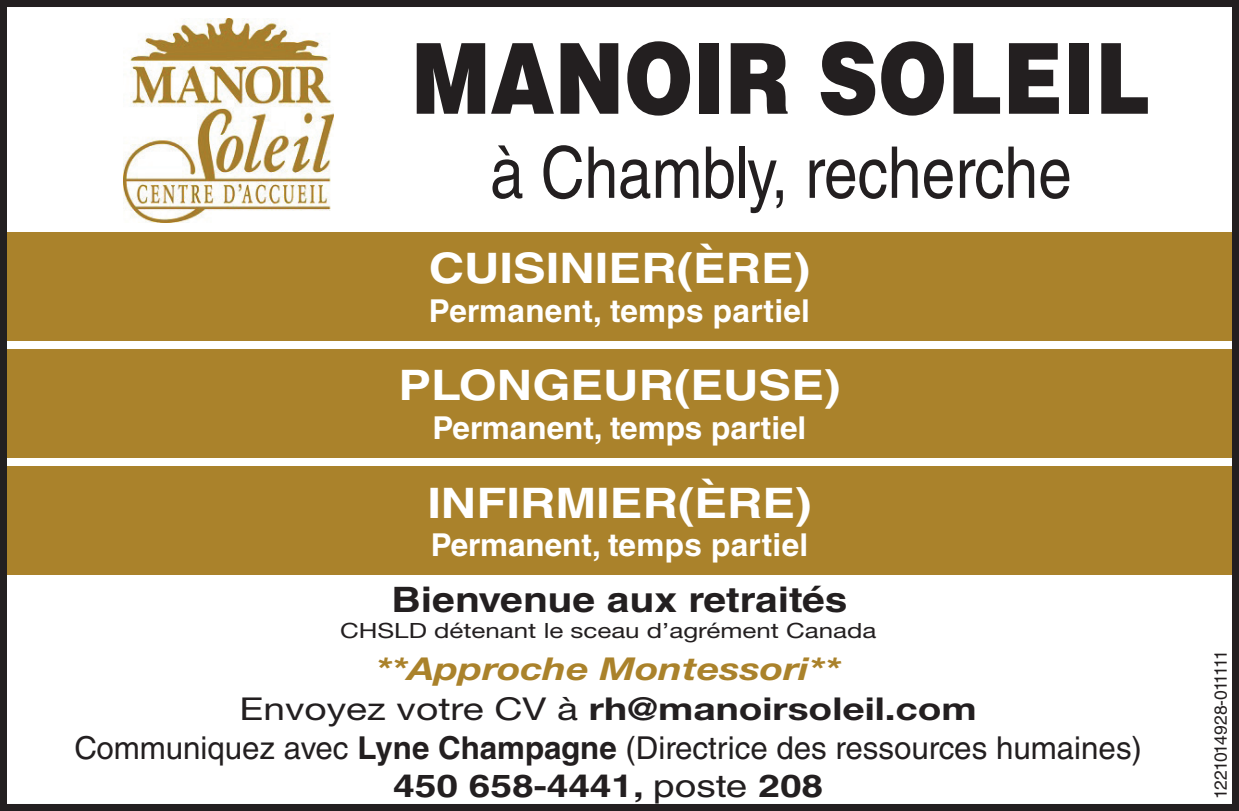
<style>
.page{position:relative;width:1239px;height:811px;background:#fff}
.page>*{position:absolute;margin:0;border:0;box-sizing:border-box;transform-origin:0 0}
.t1{font:900 98px "Helvetica LT Std";color:#231f20;scale:.85 1}
.t2{font:71.4px "Helvetica LT Std";color:#231f20;scale:.85 1}
.t3{font:700 42px "Helvetica LT Std";color:#fff;scale:1.17 1}
.t4{font:700 35px "Helvetica LT Std";color:#231f20;scale:1.17 1}
.t5{font:31.5px/38.5px "Helvetica LT Std";color:#231f20;text-align:center}
.t6{font:700 31.5px "Helvetica LT Std";color:#fff}
.t7{font:700 31.5px "Helvetica Neue LT Std";color:#231f20;scale:1.23 1}
.t8{font:italic 700 31.5px "Helvetica Neue LT Std";color:#aa822b;scale:1.24 1}
.t9{font:21px "Helvetica Neue LT Std";color:#231f20;scale:1.23 1}
.t10{font:17.5px "Helvetica LT Std";letter-spacing:-.05em;color:#231f20}
.s1{font-weight:400}
.s2{font-weight:700}
</style>
<div class="page">
<div style="left:0;top:232px;width:1239px;height:108px;background:#aa822b"></div>
<div style="left:0;top:466px;width:1239px;height:108px;background:#aa822b"></div>
<div style="left:0;top:349px;width:1239px;height:108px;background:#aa822b"></div>
<img style="left:123px;top:18px;width:211px;height:204px">
<div style="left:0;top:0;width:1239px;height:810px;border:7px solid #231f20"></div>
<h1 class="t1" style="left:412px;top:14px;width:871px">MANOIR SOLEIL</h1>
<h2 class="t2" style="left:490px;top:131px;width:686px">à Chambly, recherche</h2>
<h3 class="t3" style="left:429px;top:242px;width:328px">CUISINIER(ÈRE)</h3>
<p class="t6" style="left:429px;top:291px;width:383px">Permanent, temps partiel</p>
<h3 class="t3" style="left:399px;top:359px;width:379px">PLONGEUR(EUSE)</h3>
<p class="t6" style="left:433px;top:408px;width:375px">Permanent, temps partiel</p>
<h3 class="t3" style="left:427px;top:477px;width:330px">INFIRMIER(ÈRE)</h3>
<p class="t6" style="left:431px;top:525px;width:379px">Permanent, temps partiel</p>
<p class="t4" style="left:391px;top:578px;width:391px">Bienvenue aux retraités</p>
<p class="t9" style="left:340px;top:617px;width:438px">CHSLD détenant le sceau d’agrément Canada</p>
<p class="t8" style="left:376px;top:649px;width:376px">**Approche Montessori**</p>
<p class="t10" style="left:1210px;top:798px;width:150px;rotate:-90deg">1221014928-011111</p>
<p class="t7" style="left:240px;top:689px;width:601px"><span class="s1">Envoyez votre CV à</span> rh@manoirsoleil.com</p>
<p class="t5" style="left:74px;top:728px;width:1069px">Communiquez avec <span class="s2">Lyne Champagne</span> (Directrice des ressources humaines)<br><span class="s2">450 658-4441,</span> poste <span class="s2">208</span></p>
</div>
